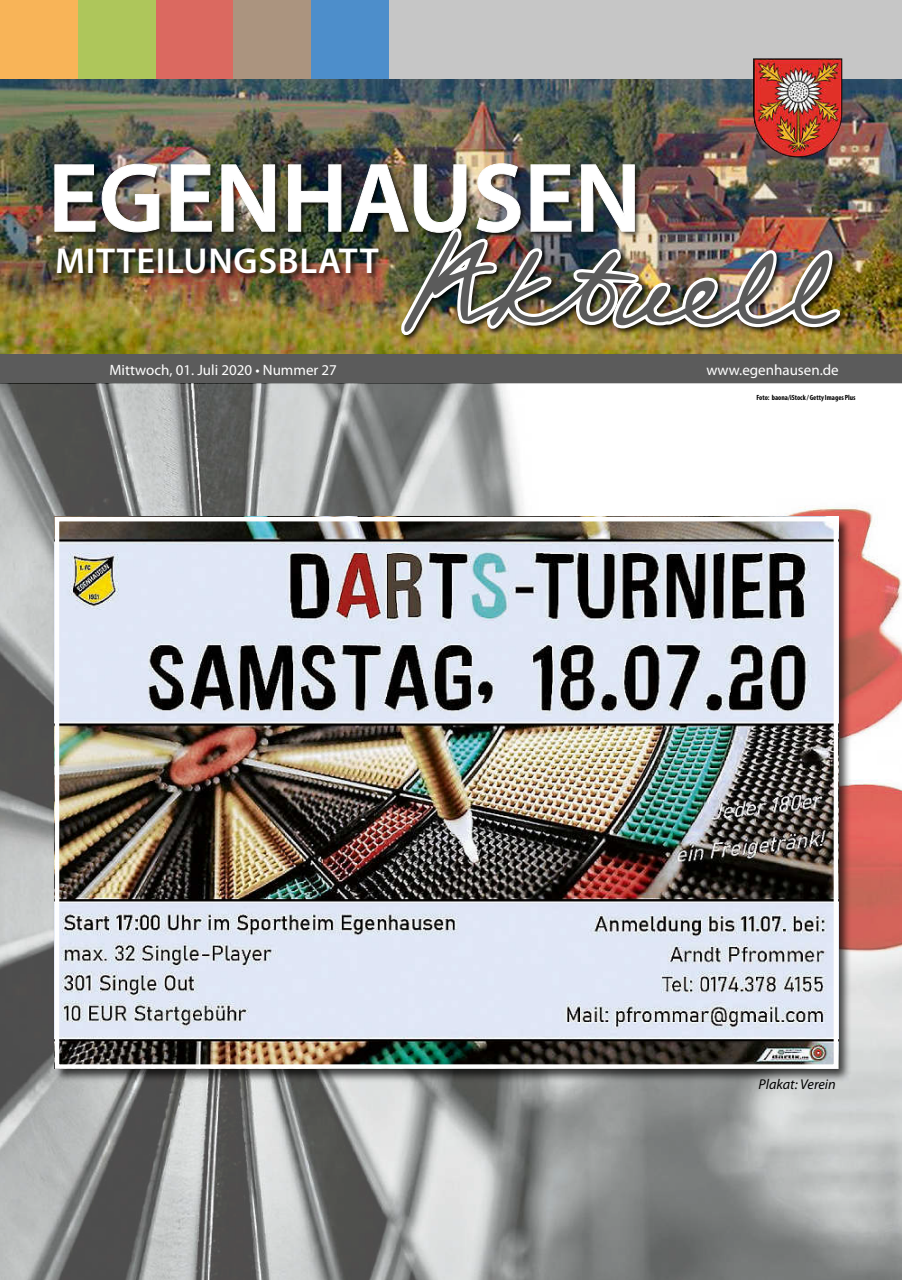
<style>
.page{position:relative;width:902px;height:1280px;background:#fff}
.page>*{position:absolute;margin:0;border:0;box-sizing:border-box;transform-origin:0 0}
.t1{font:125.25px "Federico Handwriting";color:#5b5b5b}
.t2{font:600 98.4px "Myriad Pro";color:#fff}
.t3{font:600 36.15px "Myriad Pro";letter-spacing:.02em;color:#fff}
.t4{font:15px "Myriad Pro";color:#fff}
.t5{font:italic 14.25px "Myriad Pro";color:#000}
.t6{font:700 condensed 7.5px "Myriad Pro";color:#000}
</style>
<div class="page">
<img style="left:0;top:78px;width:901px;height:277px">
<div style="left:0;top:0;width:901px;height:78px;background:#c6c6c6"></div>
<div style="left:0;top:0;width:78px;height:78px;background:#f8b458"></div>
<div style="left:78px;top:0;width:78px;height:78px;background:#aec65b"></div>
<div style="left:156px;top:0;width:77px;height:78px;background:#db6960"></div>
<div style="left:233px;top:0;width:78px;height:78px;background:#ab947f"></div>
<div style="left:311px;top:0;width:77px;height:78px;background:#4d8ecb"></div>
<div style="left:0;top:355px;width:901px;height:29px;background:#5b5b5b"></div>
<div style="left:54px;top:162px;width:587px;height:78px;background:#000;opacity:.75"></div>
<img style="left:54px;top:163px;width:105px;height:70px">
<img style="left:170px;top:164px;width:42px;height:68px">
<img style="left:221px;top:164px;width:54px;height:68px">
<svg style="left:288px;top:164px;width:53px;height:68px;background:#323834"></svg>
<div style="left:56px;top:247px;width:330px;height:34px;background:#000;opacity:.75"></div>
<div style="left:399px;top:227px;width:448px;height:115px;background:#000;opacity:.8"></div>
<img style="left:349px;top:163px;width:492px;height:175px">
<img style="left:753px;top:58px;width:89px;height:99px">
<img style="left:0;top:384px;width:901px;height:896px">
<div style="left:52px;top:515px;width:800px;height:568px;background:#000;opacity:.75"></div>
<img style="left:60px;top:522px;width:773px;height:542px">
<div style="left:55px;top:517px;width:783px;height:552px;border:4px solid #fefefe"></div>
<h2 class="t2" style="left:48px;top:136px;width:595px">EGENHAUSEN</h2>
<h1 class="t1" style="left:403px;top:206px;width:430px">Aktuell</h1>
<h3 class="t3" style="left:55px;top:238px;width:325px">MITTEILUNGSBLATT</h3>
<p class="t4" style="left:109px;top:360px;width:229px">Mittwoch, 01. Juli 2020 • Nummer 27</p>
<p class="t4" style="left:706px;top:361px;width:134px">www.egenhausen.de</p>
<p class="t6" style="left:756px;top:393px;width:101px">Foto: baona/iStock / Getty Images Plus</p>
<p class="t5" style="left:758px;top:1076px;width:79px">Plakat: Verein</p>
</div>
